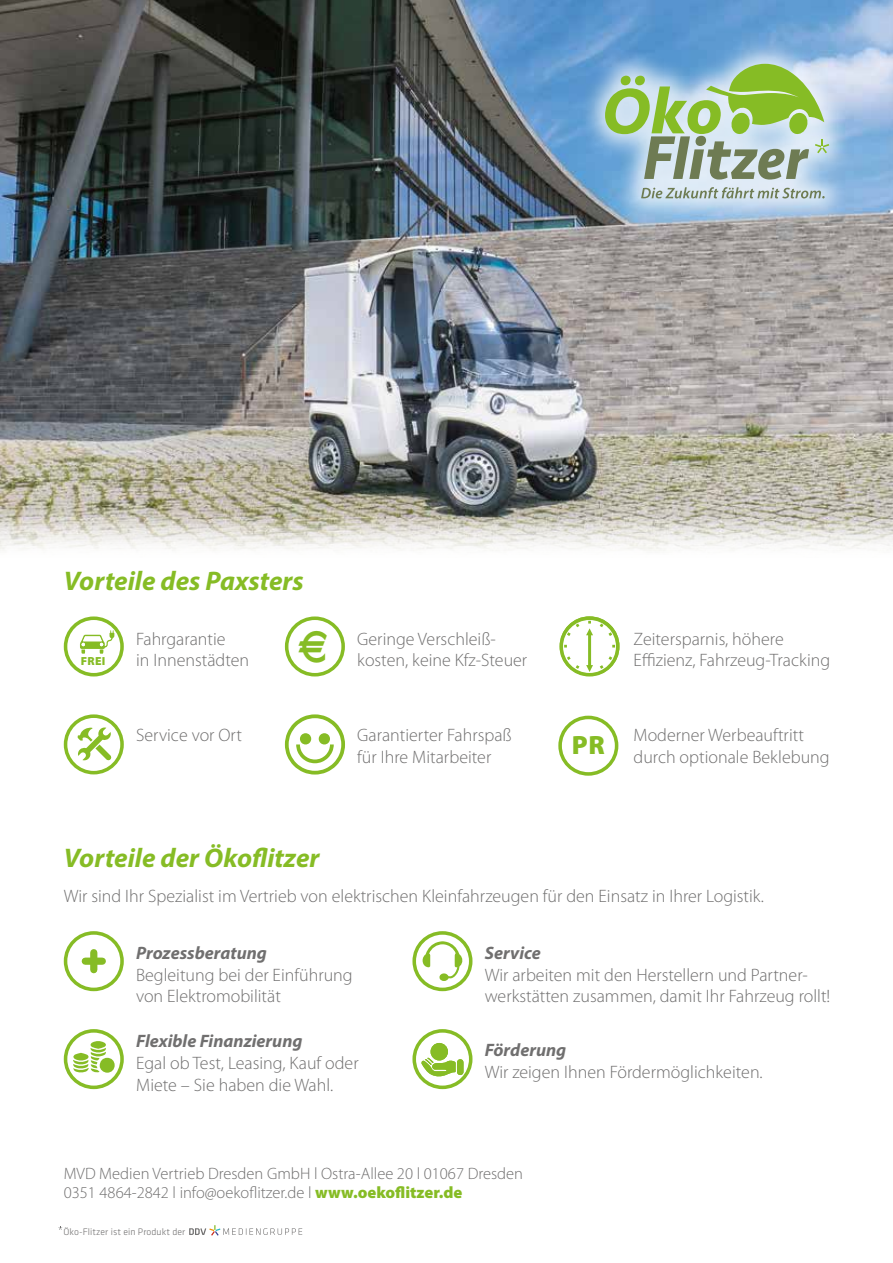
<style>
.page{position:relative;width:893px;height:1263px;background:#fff}
.page>*{position:absolute;margin:0;border:0;box-sizing:border-box;transform-origin:0 0}
.t1{font:italic 700 27px "Myriad Pro";color:#86bc25}
.t2{font:900 26.55px "Myriad Pro";color:#86bc25}
.t3{font:300 18px/21.6px "Myriad Pro";color:#706f6f}
.t4{font:italic 700 18px "Myriad Pro";color:#706f6f}
.t5{font:300 16.5px/19.8px "Myriad Pro";color:#706f6f}
.t6{font:900 11.7px "Myriad Pro";color:#86bc25}
.t7{font:300 9.75px "Klavika";letter-spacing:.01em;color:#706f6f}
.s1{font-weight:900;color:#86bc25}
</style>
<div class="page">
<svg style="left:189px;top:1225px;width:113px;height:11px"></svg>
<div style="left:90px;top:953px;width:7px;height:17px;background:#86bc25"></div>
<div style="left:85px;top:957px;width:17px;height:8px;background:#86bc25"></div>
<svg style="left:80px;top:630px;width:34px;height:24px"></svg>
<svg style="left:560px;top:616px;width:59px;height:60px"></svg>
<svg style="left:285px;top:714px;width:60px;height:60px"></svg>
<div style="left:559px;top:616px;width:60px;height:60px;border:4px solid #86bc25;border-radius:50%"></div>
<div style="left:64px;top:616px;width:60px;height:60px;border:4px solid #86bc25;border-radius:50%"></div>
<div style="left:64px;top:931px;width:60px;height:60px;border:4px solid #86bc25;border-radius:50%"></div>
<div style="left:558px;top:716px;width:60px;height:60px;border:4px solid #86bc25;border-radius:50%"></div>
<div style="left:285px;top:616px;width:60px;height:60px;border:4px solid #86bc25;border-radius:50%"></div>
<div style="left:64px;top:714px;width:60px;height:60px;border:4px solid #86bc25;border-radius:50%"></div>
<svg style="left:77px;top:727px;width:34px;height:34px"></svg>
<div style="left:64px;top:1029px;width:60px;height:60px;border:4px solid #86bc25;border-radius:50%"></div>
<img style="left:0;top:0;width:893px;height:551px">
<div style="left:578px;top:37px;width:277px;height:188px;background:#fff;opacity:.75"></div>
<svg style="left:605px;top:64px;width:224px;height:116px;background:#a4c3a2"></svg>
<svg style="left:641px;top:187px;width:184px;height:11px;background:#b6c4bf"></svg>
<div style="left:412px;top:1029px;width:60px;height:60px;border:4px solid #86bc25;border-radius:50%"></div>
<svg style="left:421px;top:1043px;width:43px;height:34px"></svg>
<div style="left:100px;top:1058px;width:15px;height:15px;background:#86bc25;border-radius:50%"></div>
<svg style="left:73px;top:1040px;width:34px;height:33px"></svg>
<svg style="left:423px;top:941px;width:40px;height:41px"></svg>
<div style="left:412px;top:931px;width:60px;height:60px;border:4px solid #86bc25;border-radius:50%"></div>
<h1 class="t1" style="left:64px;top:563px;width:242px">Vorteile des Paxsters</h1>
<p class="t6" style="left:81px;top:654px;width:26px">FREI</p>
<p class="t3" style="left:136px;top:628px;width:115px">Fahrgarantie<br>in Innenstädten</p>
<p class="t3" style="left:136px;top:725px;width:107px">Service vor Ort</p>
<h1 class="t1" style="left:64px;top:840px;width:257px">Vorteile der Ökoflitzer</h1>
<p class="t3" style="left:357px;top:628px;width:172px">Geringe Verschleiß&shy;kosten, keine Kfz-Steuer</p>
<p class="t3" style="left:634px;top:628px;width:198px">Zeitersparnis, höhere<br>Effizienz, Fahrzeug-Tracking</p>
<p class="t3" style="left:357px;top:725px;width:156px">Garantierter Fahrspaß für Ihre Mitarbeiter</p>
<p class="t3" style="left:634px;top:725px;width:198px">Moderner Werbeauftritt durch optionale Beklebung</p>
<h2 class="t2" style="left:572px;top:730px;width:34px">PR</h2>
<p class="t3" style="left:64px;top:886px;width:702px">Wir sind Ihr Spezialist im Vertrieb von elektrischen Kleinfahrzeugen für den Einsatz in Ihrer Logistik.</p>
<p class="t4" style="left:136px;top:941px;width:132px">Prozessberatung</p>
<p class="t3" style="left:136px;top:964px;width:218px">Begleitung bei der Einführung von Elektromobilität</p>
<p class="t4" style="left:136px;top:1030px;width:168px">Flexible Finanzierung</p>
<p class="t3" style="left:136px;top:1052px;width:224px">Egal ob Test, Leasing, Kauf oder<br>Miete – Sie haben die Wahl.</p>
<p class="t4" style="left:485px;top:941px;width:58px">Service</p>
<p class="t3" style="left:485px;top:964px;width:347px">Wir arbeiten mit den Herstellern und Partner&shy;werkstätten zusammen, damit Ihr Fahrzeug rollt!</p>
<p class="t4" style="left:485px;top:1038px;width:83px">Förderung</p>
<p class="t3" style="left:485px;top:1061px;width:279px">Wir zeigen Ihnen Fördermöglichkeiten.</p>
<p class="t5" style="left:64px;top:1163px;width:461px">MVD Medien Vertrieb Dresden GmbH l Ostra-Allee 20 l 01067 Dresden<br>0351 4864-2842 l info@oekoflitzer.de l <span class="s1">www.oekoflitzer.de</span></p>
<p class="t7" style="left:63px;top:1226px;width:123px">Öko-Flitzer ist ein Produkt der</p>
</div>
